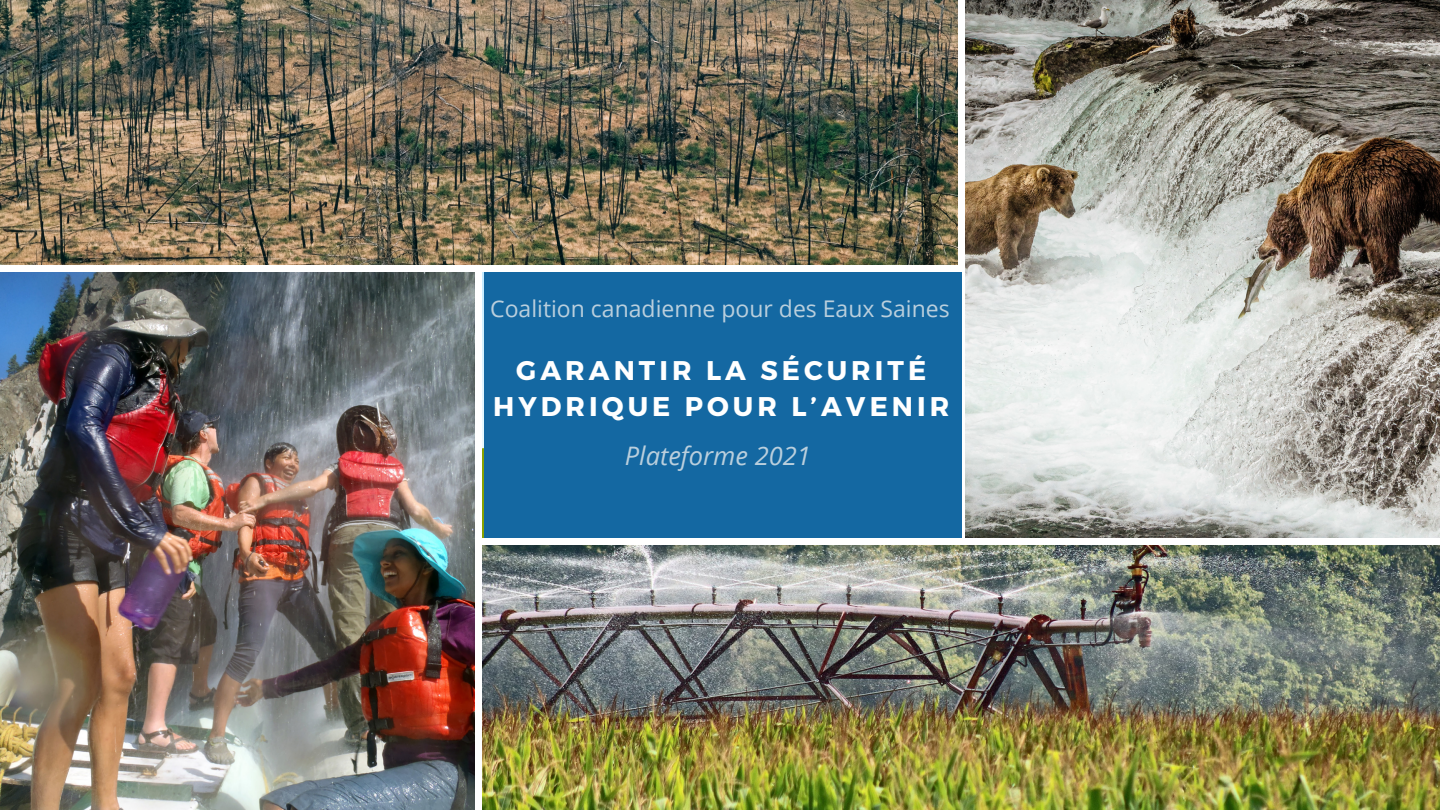
<style>
.page{position:relative;width:1440px;height:810px;background:#fff}
.page>*{position:absolute;margin:0;border:0;box-sizing:border-box;transform-origin:0 0}
.t1{font:700 27px/36px "Montserrat";letter-spacing:.15em;color:#fff;text-align:center}
.t2{font:italic 25.5px "Open Sans";color:#bacfdd}
.t3{font:23px "Open Sans";color:#bacfdd}
</style>
<div class="page">
<img style="left:0;top:0;width:958px;height:265px">
<img style="left:965px;top:0;width:475px;height:538px">
<img style="left:0;top:272px;width:475px;height:538px">
<img style="left:482px;top:545px;width:958px;height:265px">
<div style="left:484px;top:273px;width:478px;height:265px;background:#1468a2"></div>
<p class="t3" style="left:490px;top:293px;width:461px">Coalition canadienne pour des Eaux Saines</p>
<p class="t1" style="left:493px;top:351px;width:458px">GARANTIR LA SÉCURITÉ<br>HYDRIQUE POUR L’AVENIR</p>
<p class="t2" style="left:625px;top:438px;width:187px">Plateforme 2021</p>
</div>
